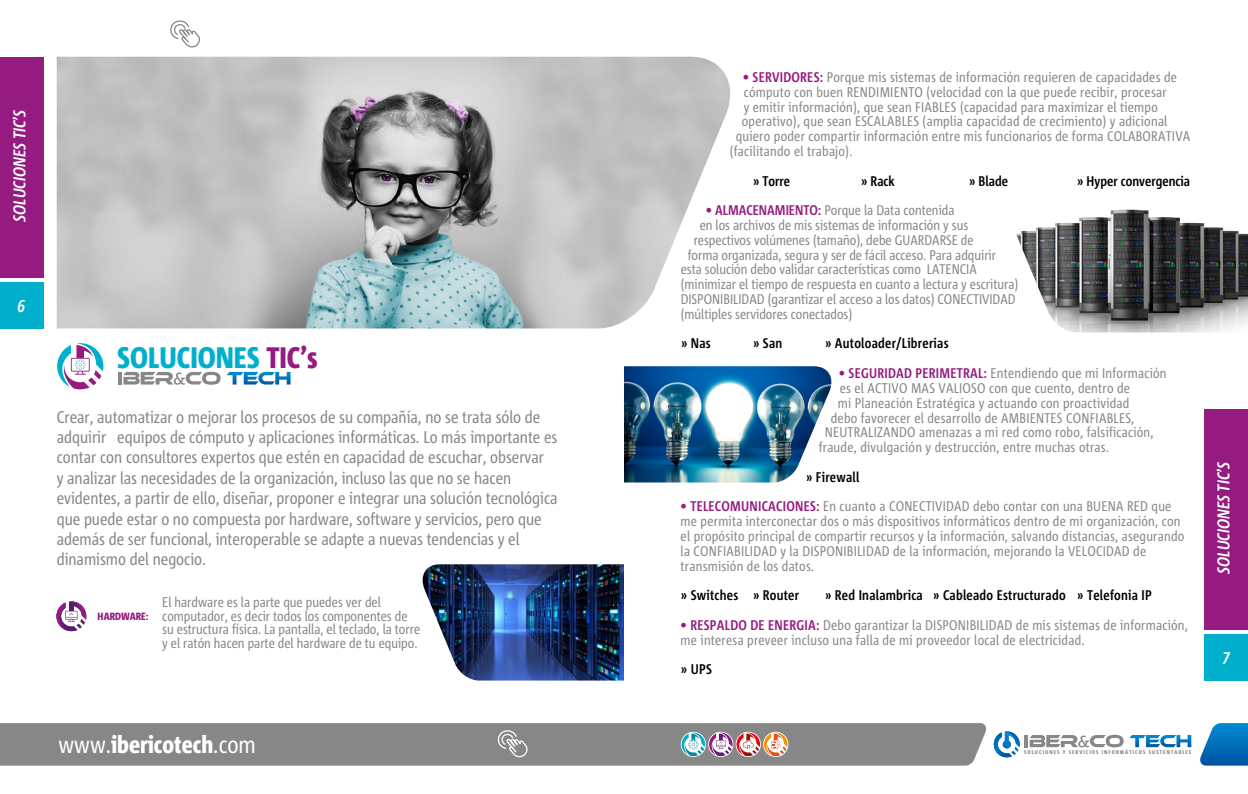
<style>
.page{position:relative;width:1248px;height:794px;background:#fff}
.page>*{position:absolute;margin:0;border:0;box-sizing:border-box;transform-origin:0 0}
.t1{font:800 29.6px "Corpid Cd LF";color:#00afcb}
.t2{font:800 24.1px "Corpid Cd LF";color:#fff}
.t3{font:17px/20.4px "Corpid Cd LF";color:#878787}
.t4{font:italic 700 17px "Corpid Cd LF";letter-spacing:-.005em;color:#fff}
.t5{font:14px/14.8px "Corpid Cd LF";letter-spacing:.015em;color:#878787}
.t6{font:700 14px "Corpid Cd LF";letter-spacing:.015em;color:#000}
.t7{font:800 10.5px "Corpid Cd LF";color:#951b81}
.t8{font:800 5.4px "Corpid Cd LF";letter-spacing:.2em;color:#878787}
.s1{color:#951b81}
.s2{font-weight:400}
.s3{font-weight:700;color:#951b81}
</style>
<div class="page">
<hr style="left:1024px;top:735px;width:4px;height:12px;background:#878787">
<svg style="left:1029px;top:735px;width:94px;height:12px"></svg>
<svg style="left:1129px;top:735px;width:62px;height:12px"></svg>
<svg style="left:1200px;top:723px;width:47px;height:42px;background:#2382c2"></svg>
<hr style="left:118px;top:372px;width:4px;height:12px;background:#878787">
<svg style="left:123px;top:372px;width:97px;height:13px"></svg>
<svg style="left:227px;top:372px;width:63px;height:12px"></svg>
<svg style="left:57px;top:343px;width:46px;height:46px"></svg>
<div style="left:1204px;top:409px;width:43px;height:220px;background:#951b81"></div>
<div style="left:1204px;top:634px;width:43px;height:46px;background:#00afcb"></div>
<svg style="left:0;top:723px;width:1019px;height:42px;background:#8d8d8d"></svg>
<svg style="left:170px;top:20px;width:30px;height:27px"></svg>
<img style="left:57px;top:57px;width:673px;height:271px">
<img style="left:422px;top:564px;width:202px;height:116px">
<img style="left:1016px;top:209px;width:231px;height:123px">
<img style="left:624px;top:366px;width:207px;height:116px">
<svg style="left:56px;top:601px;width:30px;height:30px"></svg>
<div style="left:0;top:57px;width:44px;height:220px;background:#951b81"></div>
<div style="left:0;top:282px;width:44px;height:46px;background:#00afcb"></div>
<p class="t4" style="left:10px;top:222px;width:113px;rotate:-90deg">SOLUCIONES TIC’S</p>
<p class="t4" style="left:17px;top:296px;width:9px">6</p>
<h1 class="t1" style="left:117px;top:341px;width:202px">SOLUCIONES <span class="s1">TIC’s</span></h1>
<p class="t3" style="left:57px;top:406px;width:502px">Crear, automatizar o mejorar los procesos de su compañía, no se trata sólo de adquirir equipos de cómputo y aplicaciones informáticas. Lo más importante es contar con consultores expertos que estén en capacidad de escuchar, observar<br>y analizar las necesidades de la organización, incluso las que no se hacen evidentes, a partir de ello, diseñar, proponer e integrar una solución tecnológica que puede estar o no compuesta por hardware, software y servicios, pero que además de ser funcional, interoperable se adapte a nuevas tendencias y el dinamismo del negocio.</p>
<p class="t7" style="left:98px;top:610px;width:52px">HARDWARE:</p>
<p class="t5" style="left:162px;top:595px;width:259px;line-height:13.8px">El hardware es la parte que puedes ver del computador, es decir todos los componentes de su estructura física. La pantalla, el teclado, la torre y el ratón hacen parte del hardware de tu equipo.</p>
<h2 class="t2" style="left:59px;top:731px;width:199px"><span class="s2">www.</span>ibericotech<span class="s2">.com</span></h2>
<p class="t5" style="left:742px;top:70px;width:436px"><span class="s3">• SERVIDORES:</span> Porque mis sistemas de información requieren de capacidades de</p>
<p class="t5" style="left:743px;top:85px;width:424px">cómputo con buen RENDIMIENTO (velocidad con la que puede recibir, procesar</p>
<p class="t5" style="left:743px;top:99px;width:415px">y emitir información), que sean FIABLES (capacidad para maximizar el tiempo</p>
<p class="t5" style="left:741px;top:114px;width:427px">operativo), que sean ESCALABLES (amplia capacidad de crecimiento) y adicional</p>
<p class="t5" style="left:735px;top:129px;width:456px">quiero poder compartir información entre mis funcionarios de forma COLABORATIVA</p>
<p class="t5" style="left:729px;top:144px;width:124px">(facilitando el trabajo).</p>
<p class="t6" style="left:752px;top:173px;width:39px">» Torre</p>
<p class="t6" style="left:860px;top:173px;width:36px">» Rack</p>
<p class="t6" style="left:968px;top:173px;width:41px">» Blade</p>
<p class="t6" style="left:1076px;top:173px;width:115px">» Hyper convergencia</p>
<p class="t5" style="left:705px;top:203px;width:250px"><span class="s3">• ALMACENAMIENTO:</span> Porque la Data contenida</p>
<p class="t5" style="left:699px;top:218px;width:270px">en los archivos de mis sistemas de información y sus</p>
<p class="t5" style="left:693px;top:233px;width:281px">respectivos volúmenes (tamaño), debe GUARDARSE de</p>
<p class="t5" style="left:687px;top:247px;width:310px">forma organizada, segura y ser de fácil acceso. Para adquirir</p>
<p class="t5" style="left:680px;top:262px;width:297px">esta solución debo validar características como LATENCIA</p>
<p class="t5" style="left:680px;top:277px;width:339px">(minimizar el tiempo de respuesta en cuanto a lectura y escritura)</p>
<p class="t5" style="left:680px;top:292px;width:336px">DISPONIBILIDAD (garantizar el acceso a los datos) CONECTIVIDAD</p>
<p class="t5" style="left:680px;top:307px;width:173px">(múltiples servidores conectados)</p>
<p class="t6" style="left:680px;top:336px;width:32px">» Nas</p>
<p class="t6" style="left:752px;top:336px;width:31px">» San</p>
<p class="t6" style="left:824px;top:336px;width:125px">» Autoloader/Librerias</p>
<p class="t5" style="left:838px;top:366px;width:329px"><span class="s3">• SEGURIDAD PERIMETRAL:</span> Entendiendo que mi Información</p>
<p class="t5" style="left:839px;top:381px;width:292px">es el ACTIVO MAS VALIOSO con que cuento, dentro de</p>
<p class="t5" style="left:837px;top:395px;width:293px">mi Planeación Estratégica y actuando con proactividad</p>
<p class="t5" style="left:830px;top:410px;width:305px">debo favorecer el desarrollo de AMBIENTES CONFIABLES,</p>
<p class="t5" style="left:824px;top:425px;width:330px">NEUTRALIZANDO amenazas a mi red como robo, falsificación,</p>
<p class="t5" style="left:818px;top:440px;width:292px">fraude, divulgación y destrucción, entre muchas otras.</p>
<p class="t6" style="left:805px;top:469px;width:55px">» Firewall</p>
<p class="t5" style="left:680px;top:499px;width:505px"><span class="s3">• TELECOMUNICACIONES:</span> En cuanto a CONECTIVIDAD debo contar con una BUENA RED que me permita interconectar dos o más dispositivos informáticos dentro de mi organización, con el propósito principal de compartir recursos y la información, salvando distancias, asegurando la CONFIABILIDAD y la DISPONIBILIDAD de la información, mejorando la VELOCIDAD de transmisión de los datos.</p>
<p class="t6" style="left:680px;top:587px;width:120px">» Switches » Router</p>
<p class="t6" style="left:824px;top:587px;width:328px">» Red Inalambrica » Cableado Estructurado » Telefonia IP</p>
<p class="t5" style="left:680px;top:617px;width:508px"><span class="s3">• RESPALDO DE ENERGIA:</span> Debo garantizar la DISPONIBILIDAD de mis sistemas de información, me interesa preveer incluso una falla de mi proveedor local de electricidad.</p>
<p class="t6" style="left:680px;top:661px;width:33px">» UPS</p>
<p class="t4" style="left:1214px;top:574px;width:113px;rotate:-90deg">SOLUCIONES TIC’S</p>
<p class="t4" style="left:1222px;top:648px;width:9px">7</p>
<p class="t8" style="left:1023px;top:749px;width:169px">SOLUCIONES Y SERVICIOS INFORMÁTICOS SUSTENTABLES</p>
</div>
